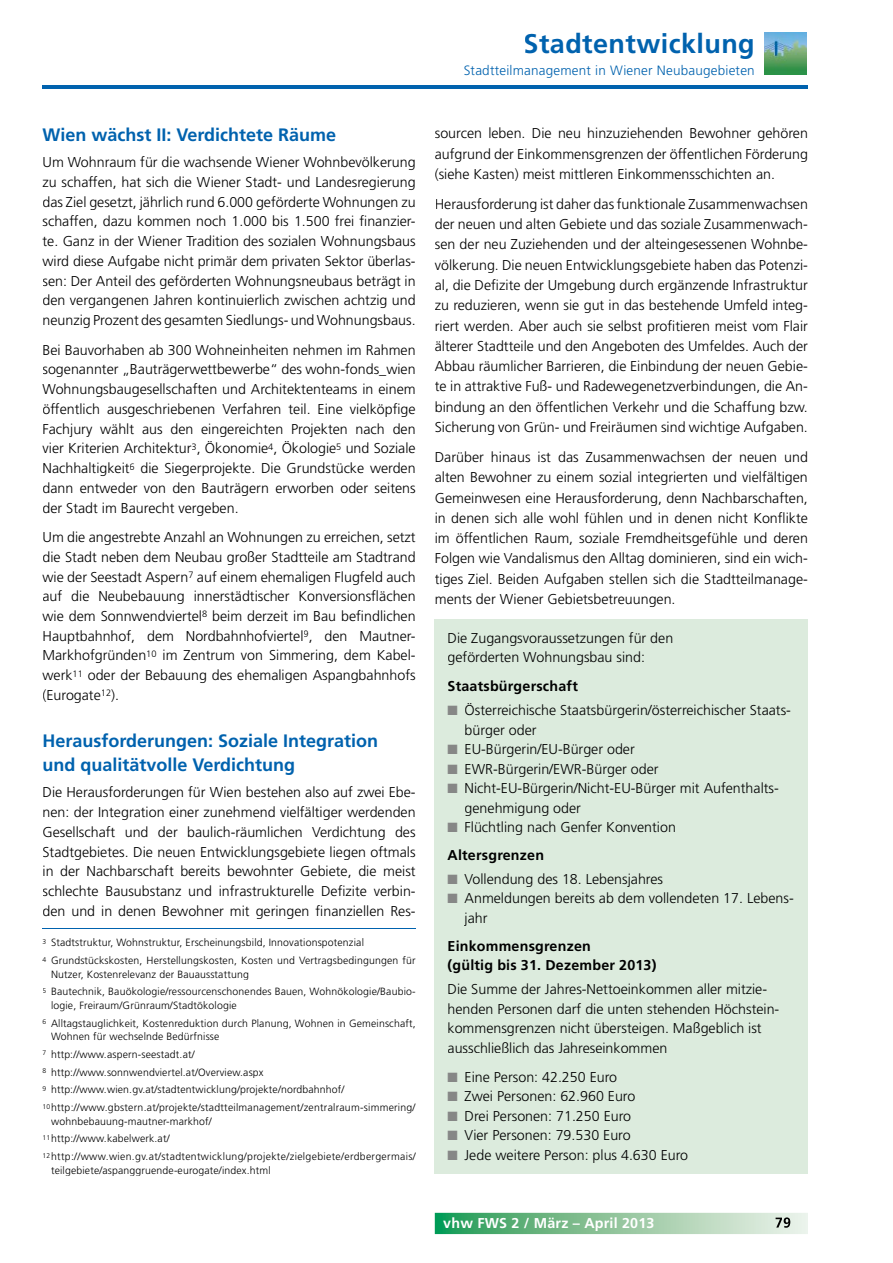
<style>
.page{position:relative;width:893px;height:1263px;background:#fff}
.page>*{position:absolute;margin:0;border:0;box-sizing:border-box;transform-origin:0 0}
.t1{font:700 27px "Frutiger LT";letter-spacing:.015em;color:#0062ae}
.t2{font:700 18px/24.3px "Frutiger LT";color:#0062ae}
.t3{font:300 14.25px/19.8px "Frutiger LT";color:#000;text-align:justify}
.t4{font:700 14.25px/19.5px "Frutiger LT";letter-spacing:.015em;color:#000}
.t5{font:700 14.25px "Frutiger LT";letter-spacing:.015em;color:#fff}
.t6{font:300 13.5px "Frutiger LT";letter-spacing:.015em;color:#0062ae}
.t7{font:300 10.5px/17.7px "Frutiger LT";letter-spacing:.015em;color:#000}
.s1{color:#868786}
.s2{font-weight:700}
</style>
<div class="page">
<hr style="left:43px;top:86px;width:765px;height:3px;background:#0062ae">
<svg style="left:435px;top:1213px;width:373px;height:21px;background:#8cc59e"></svg>
<img style="left:764px;top:32px;width:42px;height:43px">
<img style="left:776px;top:1217px;width:14px;height:11px">
<hr style="left:43px;top:928px;width:373px;height:1px;background:#0062ae">
<div style="left:435px;top:619px;width:373px;height:554px;background:#dcebdd"></div>
<h1 class="t1" style="left:524px;top:28px;width:233px">Stadtentwicklung</h1>
<p class="t6" style="left:464px;top:62px;width:293px">Stadtteilmanagement in Wiener Neubaugebieten</p>
<p class="t2" style="left:43px;top:123px;width:295px">Wien wächst II: Verdichtete Räume</p>
<p class="t3" style="left:43px;top:153px;width:375px">Um Wohnraum für die wachsende Wiener Wohnbevölkerung zu schaffen, hat sich die Wiener Stadt- und Landesregierung das Ziel gesetzt, jährlich rund 6.000 geförderte Wohnungen zu schaffen, dazu kommen noch 1.000 bis 1.500 frei finanzier&shy;te. Ganz in der Wiener Tradition des sozialen Wohnungsbaus wird diese Aufgabe nicht primär dem privaten Sektor überlas&shy;sen: Der Anteil des geförderten Wohnungsneubaus beträgt in den vergangenen Jahren kontinuierlich zwischen achtzig und neunzig Prozent des gesamten Siedlungs- und Wohnungsbaus.</p>
<p class="t3" style="left:43px;top:340px;width:375px">Bei Bauvorhaben ab 300 Wohneinheiten nehmen im Rahmen sogenannter „Bauträgerwettbewerbe“ des wohn-fonds_wien Wohnungsbaugesellschaften und Architektenteams in einem öffentlich ausgeschriebenen Verfahren teil. Eine vielköpfige Fachjury wählt aus den eingereichten Projekten nach den vier Kriterien Architektur<sup>3</sup>, Ökonomie<sup>4</sup>, Ökologie<sup>5</sup> und Soziale Nachhaltigkeit<sup>6</sup> die Siegerprojekte. Die Grundstücke werden dann entweder von den Bauträgern erworben oder seitens der Stadt im Baurecht vergeben.</p>
<p class="t3" style="left:43px;top:527px;width:375px">Um die angestrebte Anzahl an Wohnungen zu erreichen, setzt die Stadt neben dem Neubau großer Stadtteile am Stadtrand wie der Seestadt Aspern<sup>7</sup> auf einem ehemaligen Flugfeld auch auf die Neubebauung innerstädtischer Konversionsflächen wie dem Sonnwendviertel<sup>8</sup> beim derzeit im Bau befindlichen Hauptbahnhof, dem Nordbahnhofviertel<sup>9</sup>, den Mautner-Markhofgründen<sup>10</sup> im Zentrum von Simmering, dem Kabel&shy;werk<sup>11</sup> oder der Bebauung des ehemaligen Aspangbahnhofs (Eurogate<sup>12</sup>).</p>
<p class="t2" style="left:43px;top:729px;width:337px">Herausforderungen: Soziale Integration und qualitätvolle Verdichtung</p>
<p class="t3" style="left:43px;top:783px;width:375px">Die Herausforderungen für Wien bestehen also auf zwei Ebe&shy;nen: der Integration einer zunehmend vielfältiger werdenden Gesellschaft und der baulich-räumlichen Verdichtung des Stadtgebietes. Die neuen Entwicklungsgebiete liegen oftmals in der Nachbarschaft bereits bewohnter Gebiete, die meist schlechte Bausubstanz und infrastrukturelle Defizite verbin&shy;den und in denen Bewohner mit geringen finanziellen Res-</p>
<p class="t7" style="left:43px;top:934px;width:375px"><sup>3</sup> Stadtstruktur, Wohnstruktur, Erscheinungsbild, Innovationspotenzial<br><sup>4</sup> Grundstückskosten, Herstellungskosten, Kosten und Vertragsbedingungen für</p>
<p class="t7" style="left:43px;top:965px;width:375px;text-indent:9px">Nutzer, Kostenrelevanz der Bauausstattung<br><sup>5</sup> Bautechnik, Bauökologie/ressourcenschonendes Bauen, Wohnökologie/Baubio-</p>
<p class="t7" style="left:43px;top:996px;width:375px;text-indent:9px">logie, Freiraum/Grünraum/Stadtökologie<br><sup>6</sup> Alltagstauglichkeit, Kostenreduktion durch Planung, Wohnen in Gemeinschaft,</p>
<p class="t7" style="left:43px;top:1028px;width:374px;text-indent:9px">Wohnen für wechselnde Bedürfnisse<br><sup>7</sup> http://www.aspern-seestadt.at/<br><sup>8</sup> http://www.sonnwendviertel.at/Overview.aspx<br><sup>9</sup> http://www.wien.gv.at/stadtentwicklung/projekte/nordbahnhof/<br><sup>10</sup> http://www.gbstern.at/projekte/stadtteilmanagement/zentralraum-simmering/</p>
<p class="t7" style="left:43px;top:1112px;width:375px;text-indent:9px">wohnbebauung-mautner-markhof/<br><sup>11</sup> http://www.kabelwerk.at/<br><sup>12</sup> http://www.wien.gv.at/stadtentwicklung/projekte/zielgebiete/erdbergermais/</p>
<p class="t7" style="left:51px;top:1161px;width:221px">teilgebiete/aspanggruende-eurogate/index.html</p>
<p class="t3" style="left:435px;top:123px;width:375px;line-height:20.2px">sourcen leben. Die neu hinzuziehenden Bewohner gehören aufgrund der Einkommensgrenzen der öffentlichen Förderung (siehe Kasten) meist mittleren Einkommensschichten an.</p>
<p class="t3" style="left:435px;top:194px;width:375px;line-height:20.2px">Herausforderung ist daher das funktionale Zusammenwachsen der neuen und alten Gebiete und das soziale Zusammenwach&shy;sen der neu Zuziehenden und der alteingesessenen Wohnbe&shy;völkerung. Die neuen Entwicklungsgebiete haben das Potenzi&shy;al, die Defizite der Umgebung durch ergänzende Infrastruktur zu reduzieren, wenn sie gut in das bestehende Umfeld integ&shy;riert werden. Aber auch sie selbst profitieren meist vom Flair älterer Stadtteile und den Angeboten des Umfeldes. Auch der Abbau räumlicher Barrieren, die Einbindung der neuen Gebie&shy;te in attraktive Fuß- und Radewegenetzverbindungen, die An&shy;bindung an den öffentlichen Verkehr und die Schaffung bzw.<br>Sicherung von Grün- und Freiräumen sind wichtige Aufgaben.</p>
<p class="t3" style="left:435px;top:447px;width:375px;line-height:20.2px">Darüber hinaus ist das Zusammenwachsen der neuen und alten Bewohner zu einem sozial integrierten und vielfältigen Gemeinwesen eine Herausforderung, denn Nachbarschaften, in denen sich alle wohl fühlen und in denen nicht Konflikte im öffentlichen Raum, soziale Fremdheitsgefühle und deren Folgen wie Vandalismus den Alltag dominieren, sind ein wich&shy;tiges Ziel. Beiden Aufgaben stellen sich die Stadtteilmanage&shy;ments der Wiener Gebietsbetreuungen.</p>
<p class="t3" style="left:448px;top:628px;width:227px">Die Zugangsvoraussetzungen für den geförderten Wohnungsbau sind:</p>
<p class="t4" style="left:448px;top:677px;width:132px">Staatsbürgerschaft</p>
<p class="t3" style="left:465px;top:700px;width:328px;text-indent:-17px"><span class="s1">■</span> Österreichische Staatsbürgerin/österreichischer Staats&shy;bürger oder</p>
<p class="t3" style="left:448px;top:739px;width:189px"><span class="s1">■</span> EU-Bürgerin/EU-Bürger oder</p>
<p class="t3" style="left:448px;top:759px;width:212px"><span class="s1">■</span> EWR-Bürgerin/EWR-Bürger oder</p>
<p class="t3" style="left:465px;top:778px;width:316px;text-indent:-17px"><span class="s1">■</span> Nicht-EU-Bürgerin/Nicht-EU-Bürger mit Aufenthalts&shy;genehmigung oder</p>
<p class="t3" style="left:448px;top:813px;width:230px;line-height:28px"><span class="s1">■</span> Flüchtling nach Genfer Konvention<br><span class="s2">Altersgrenzen</span></p>
<p class="t3" style="left:448px;top:869px;width:217px"><span class="s1">■</span> Vollendung des 18. Lebensjahres</p>
<p class="t3" style="left:465px;top:889px;width:331px;text-indent:-17px"><span class="s1">■</span> Anmeldungen bereits ab dem vollendeten 17. Lebens&shy;jahr</p>
<p class="t4" style="left:448px;top:936px;width:210px">Einkommensgrenzen<br>(gültig bis 31. Dezember 2013)</p>
<p class="t3" style="left:448px;top:980px;width:333px;text-align:left">Die Summe der Jahres-Nettoeinkommen aller mitzie&shy;henden Personen darf die unten stehenden Höchstein&shy;kommensgrenzen nicht übersteigen. Maßgeblich ist ausschließlich das Jahreseinkommen</p>
<p class="t3" style="left:448px;top:1067px;width:171px"><span class="s1">■</span> Eine Person: 42.250 Euro</p>
<p class="t3" style="left:448px;top:1087px;width:189px"><span class="s1">■</span> Zwei Personen: 62.960 Euro</p>
<p class="t3" style="left:448px;top:1106px;width:185px"><span class="s1">■</span> Drei Personen: 71.250 Euro</p>
<p class="t3" style="left:448px;top:1126px;width:185px"><span class="s1">■</span> Vier Personen: 79.530 Euro</p>
<p class="t3" style="left:448px;top:1145px;width:242px"><span class="s1">■</span> Jede weitere Person: plus 4.630 Euro</p>
<p class="t5" style="left:443px;top:1215px;width:213px">vhw FWS 2 / März – April 2013</p>
</div>
